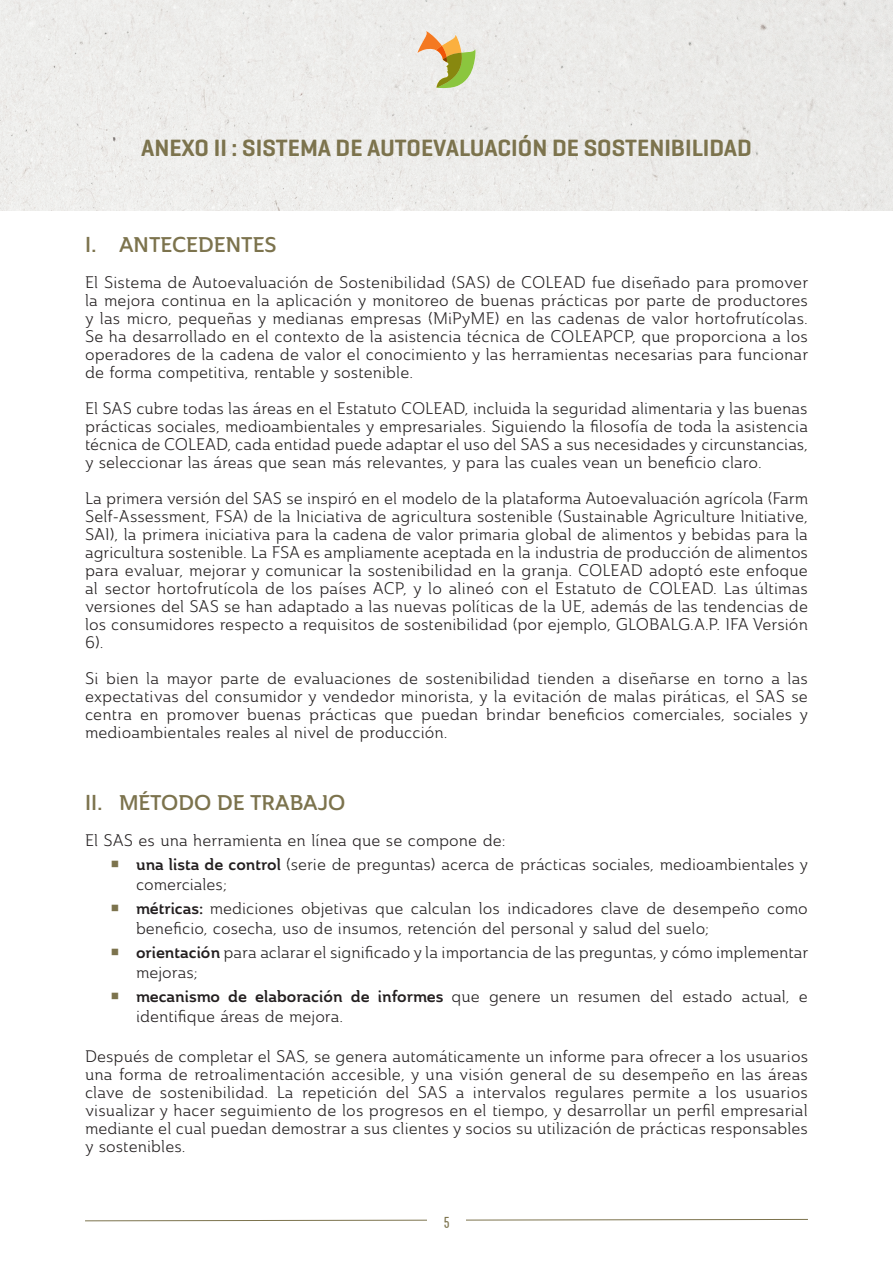
<style>
.page{position:relative;width:893px;height:1263px;background:#fff}
.page>*{position:absolute;margin:0;border:0;box-sizing:border-box;transform-origin:0 0}
.t1{font:600 24px "Geogrotesque";color:#7c734d}
.t2{font:21px "Ainslie Nor Dem";color:#7c734d}
.t3{font:16.5px/18px "Ainslie Nor Boo";color:#231f20;text-align:justify}
.t4{font:15px "Frontage Condensed";color:#7c734d}
.s1{font-family:"Roboto";font-weight:500}
.s2{font-family:"Ainslie Nor Dem"}
</style>
<div class="page">
<svg style="left:85px;top:1219px;width:723px;height:2px"></svg>
<div style="left:427px;top:1201px;width:39px;height:41px;background:#fff"></div>
<div style="left:0;top:0;width:893px;height:210px;background:#ecebea"></div>
<svg style="left:417px;top:31px;width:59px;height:58px"></svg>
<h1 class="t1" style="left:141px;top:133px;width:612px">ANEXO II : SISTEMA DE AUTOEVALUACIÓN DE SOSTENIBILIDAD</h1>
<p class="t2" style="left:85px;top:231px;width:193px"><span class="s1">I.</span> ANTECEDENTES</p>
<p class="t3" style="left:85px;top:273px;width:725px">El Sistema de Autoevaluación de Sostenibilidad (SAS) de COLEAD fue diseñado para promover la mejora continua en la aplicación y monitoreo de buenas prácticas por parte de productores y las micro, pequeñas y medianas empresas (MiPyME) en las cadenas de valor hortofrutícolas.<br>Se ha desarrollado en el contexto de la asistencia técnica de COLEAPCP, que proporciona a los operadores de la cadena de valor el conocimiento y las herramientas necesarias para funcionar de forma competitiva, rentable y sostenible.</p>
<p class="t3" style="left:85px;top:399px;width:724px">El SAS cubre todas las áreas en el Estatuto COLEAD, incluida la seguridad alimentaria y las buenas prácticas sociales, medioambientales y empresariales. Siguiendo la filosofía de toda la asistencia técnica de COLEAD, cada entidad puede adaptar el uso del SAS a sus necesidades y circunstancias, y seleccionar las áreas que sean más relevantes, y para las cuales vean un beneficio claro.</p>
<p class="t3" style="left:85px;top:489px;width:725px">La primera versión del SAS se inspiró en el modelo de la plataforma Autoevaluación agrícola (Farm Self-Assessment, FSA) de la Iniciativa de agricultura sostenible (Sustainable Agriculture Initiative, SAI), la primera iniciativa para la cadena de valor primaria global de alimentos y bebidas para la agricultura sostenible. La FSA es ampliamente aceptada en la industria de producción de alimentos para evaluar, mejorar y comunicar la sostenibilidad en la granja. COLEAD adoptó este enfoque al sector hortofrutícola de los países ACP, y lo alineó con el Estatuto de COLEAD. Las últimas versiones del SAS se han adaptado a las nuevas políticas de la UE, además de las tendencias de los consumidores respecto a requisitos de sostenibilidad (por ejemplo, GLOBALG.A.P. IFA Versión 6).</p>
<p class="t3" style="left:85px;top:669px;width:725px">Si bien la mayor parte de evaluaciones de sostenibilidad tienden a diseñarse en torno a las expectativas del consumidor y vendedor minorista, y la evitación de malas piráticas, el SAS se centra en promover buenas prácticas que puedan brindar beneficios comerciales, sociales y medioambientales reales al nivel de producción.</p>
<p class="t2" style="left:85px;top:789px;width:262px"><span class="s1">II.</span> MÉTODO DE TRABAJO</p>
<p class="t3" style="left:136px;top:828px;width:674px;line-height:24px;text-indent:-51px">El SAS es una herramienta en línea que se compone de:<br><span class="s2">una lista de control</span> (serie de preguntas) acerca de prácticas sociales, medioambientales y</p>
<p class="t3" style="left:136px;top:872px;width:673px;line-height:24px">comerciales;<br><span class="s2">métricas:</span> mediciones objetivas que calculan los indicadores clave de desempeño como</p>
<p class="t3" style="left:136px;top:916px;width:674px;line-height:24px">beneficio, cosecha, uso de insumos, retención del personal y salud del suelo;<br><span class="s2">orientación</span> para aclarar el significado y la importancia de las preguntas, y cómo implementar</p>
<p class="t3" style="left:136px;top:960px;width:673px;line-height:24px">mejoras;<br><span class="s2">mecanismo de elaboración de informes</span> que genere un resumen del estado actual, e</p>
<p class="t3" style="left:136px;top:1007px;width:209px">identifique áreas de mejora.</p>
<p class="t3" style="left:85px;top:1047px;width:724px">Después de completar el SAS, se genera automáticamente un informe para ofrecer a los usuarios una forma de retroalimentación accesible, y una visión general de su desempeño en las áreas clave de sostenibilidad. La repetición del SAS a intervalos regulares permite a los usuarios visualizar y hacer seguimiento de los progresos en el tiempo, y desarrollar un perfil empresarial mediante el cual puedan demostrar a sus clientes y socios su utilización de prácticas responsables y sostenibles.</p>
<p class="t4" style="left:442px;top:1214px;width:10px">5</p>
</div>
